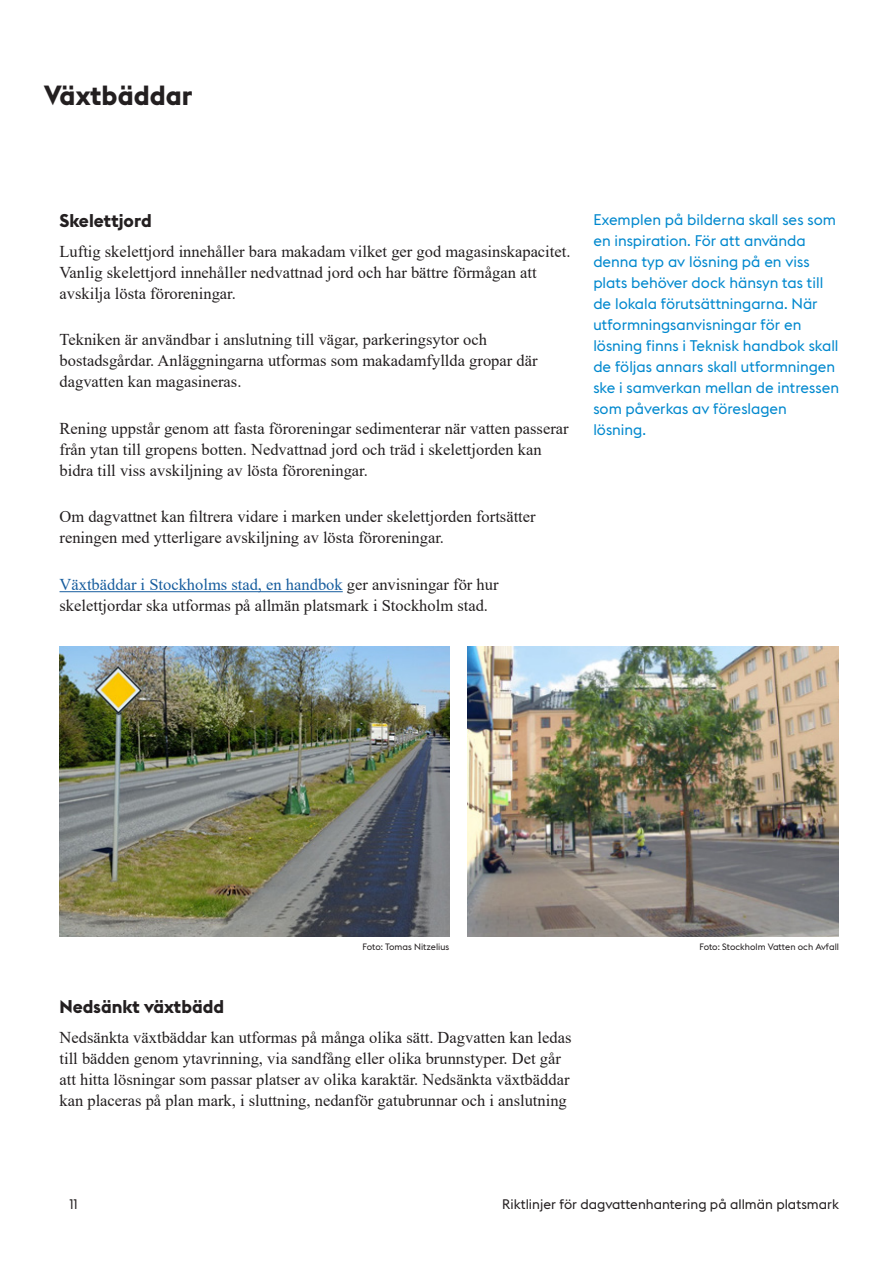
<style>
.page{position:relative;width:893px;height:1263px;background:#fff}
.page>*{position:absolute;margin:0;border:0;box-sizing:border-box;transform-origin:0 0}
.Rubrik_1_exempelkapi{font:700 27px "Stockholm Type";color:#231f20}
.Rubrik_2_exempelkapi{font:700 18px "Stockholm Type";color:#231f20}
.Brödtext{font:16.5px/21px "Times New Roman";color:#231f20}
.Inforuta_brödtext{font:15px/21px "Stockholm Type";color:#0088ce}
.t1{font:13.5px "Stockholm Type";color:#231f20}
.Foto_illustration_te{font:9px "Stockholm Type";color:#231f20}
.s1{color:#175d9e}
</style>
<div class="page">
<hr style="left:60px;top:591px;width:283px;height:1px;background:#175d9e">
<img style="left:60px;top:647px;width:389px;height:290px">
<img style="left:467px;top:647px;width:372px;height:290px">
<p class="Rubrik_1_exempelkapi" style="left:44px;top:76px;width:150px">Växtbäddar</p>
<p class="Rubrik_2_exempelkapi" style="left:60px;top:208px;width:94px">Skelettjord</p>
<p class="Brödtext" style="left:60px;top:240px;width:512px">Luftig skelettjord innehåller bara makadam vilket ger god magasinskapacitet.<br>Vanlig skelettjord innehåller nedvattnad jord och har bättre förmågan att avskilja lösta föroreningar.</p>
<p class="Brödtext" style="left:60px;top:329px;width:479px">Tekniken är användbar i anslutning till vägar, parkeringsytor och bostadsgårdar. Anläggningarna utformas som makadamfyllda gropar där dagvatten kan magasineras.</p>
<p class="Brödtext" style="left:60px;top:417px;width:511px">Rening uppstår genom att fasta föroreningar sedimenterar när vatten passerar från ytan till gropens botten. Nedvattnad jord och träd i skelettjorden kan bidra till viss avskiljning av lösta föroreningar.</p>
<p class="Brödtext" style="left:60px;top:506px;width:478px">Om dagvattnet kan filtrera vidare i marken under skelettjorden fortsätter reningen med ytterligare avskiljning av lösta föroreningar.</p>
<p class="Brödtext" style="left:60px;top:573px;width:440px"><span class="s1">Växtbäddar i Stockholms stad, en handbok</span> ger anvisningar för hur skelettjordar ska utformas på allmän platsmark i Stockholm stad.</p>
<p class="Inforuta_brödtext" style="left:593px;top:208px;width:247px">Exemplen på bilderna skall ses som en inspiration. För att använda denna typ av lösning på en viss plats behöver dock hänsyn tas till de lokala förutsättningarna. När utformningsanvisningar för en lösning finns i Teknisk handbok skall de följas annars skall utformningen ske i samverkan mellan de intressen som påverkas av föreslagen lösning.</p>
<p class="Foto_illustration_te" style="left:362px;top:941px;width:88px">Foto: Tomas Nitzelius</p>
<p class="Foto_illustration_te" style="left:699px;top:941px;width:141px">Foto: Stockholm Vatten och Avfall</p>
<p class="Rubrik_2_exempelkapi" style="left:60px;top:994px;width:166px">Nedsänkt växtbädd</p>
<p class="Brödtext" style="left:60px;top:1026px;width:513px">Nedsänkta växtbäddar kan utformas på många olika sätt. Dagvatten kan ledas till bädden genom ytavrinning, via sandfång eller olika brunnstyper. Det går att hitta lösningar som passar platser av olika karaktär. Nedsänkta växtbäddar kan placeras på plan mark, i sluttning, nedanför gatubrunnar och i anslutning</p>
<p class="t1" style="left:69px;top:1195px;width:10px">11</p>
<p class="t1" style="left:502px;top:1195px;width:338px">Riktlinjer för dagvattenhantering på allmän platsmark</p>
</div>
